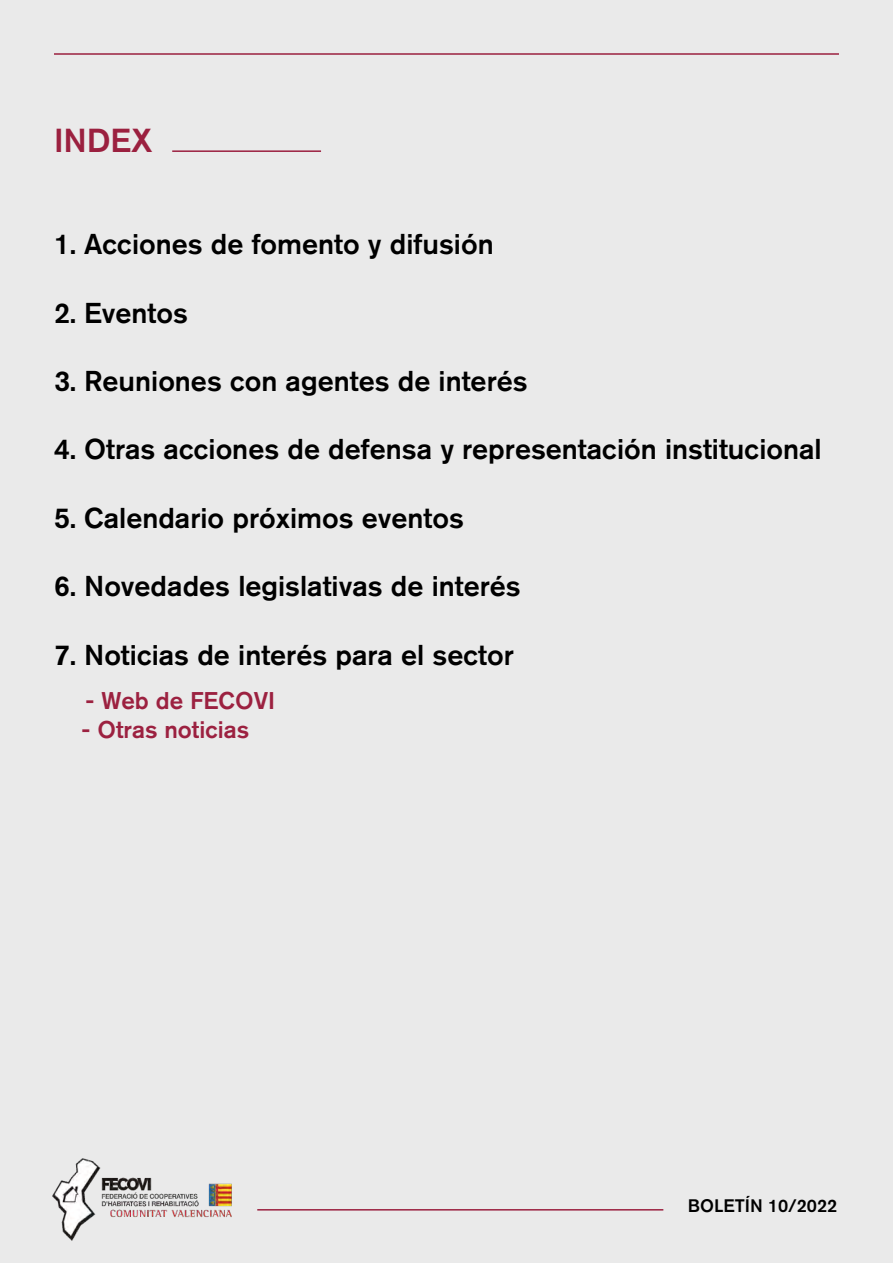
<style>
.page{position:relative;width:893px;height:1263px;background:#eaeaea}
.page>*{position:absolute;margin:0;border:0;box-sizing:border-box;transform-origin:0 0}
.t1{font:500 33px "Akzidenz Grotesk BQ";color:#9b203f}
.t2{font:500 28.5px "Akzidenz Grotesk BQ";color:#000}
.t3{font:500 24px "Akzidenz Grotesk BQ";color:#9c2140}
.t4{font:500 18px "Akzidenz Grotesk BQ";color:#000}
</style>
<div class="page">
<hr style="left:172px;top:150px;width:149px;height:2px;background:#9b203f">
<img style="left:52px;top:1158px;width:180px;height:83px">
<hr style="left:257px;top:1209px;width:406px;height:1px;background:#9b203f">
<hr style="left:54px;top:53px;width:785px;height:2px;background:#9b203f">
<p class="t1" style="left:54px;top:120px;width:100px">INDEX</p>
<p class="t2" style="left:54px;top:227px;width:441px">1. Acciones de fomento y difusión</p>
<p class="t2" style="left:54px;top:295px;width:136px">2. Eventos</p>
<p class="t2" style="left:54px;top:364px;width:475px">3. Reuniones con agentes de interés</p>
<p class="t2" style="left:54px;top:432px;width:769px">4. Otras acciones de defensa y representación institucional</p>
<p class="t2" style="left:54px;top:500px;width:411px">5. Calendario próximos eventos</p>
<p class="t2" style="left:54px;top:569px;width:468px">6. Novedades legislativas de interés</p>
<p class="t2" style="left:54px;top:637px;width:461px">7. Noticias de interés para el sector</p>
<p class="t3" style="left:86px;top:686px;width:191px">- Web de FECOVI</p>
<p class="t3" style="left:82px;top:715px;width:169px">- Otras noticias</p>
<p class="t4" style="left:688px;top:1195px;width:151px">BOLETÍN 10/2022</p>
</div>
